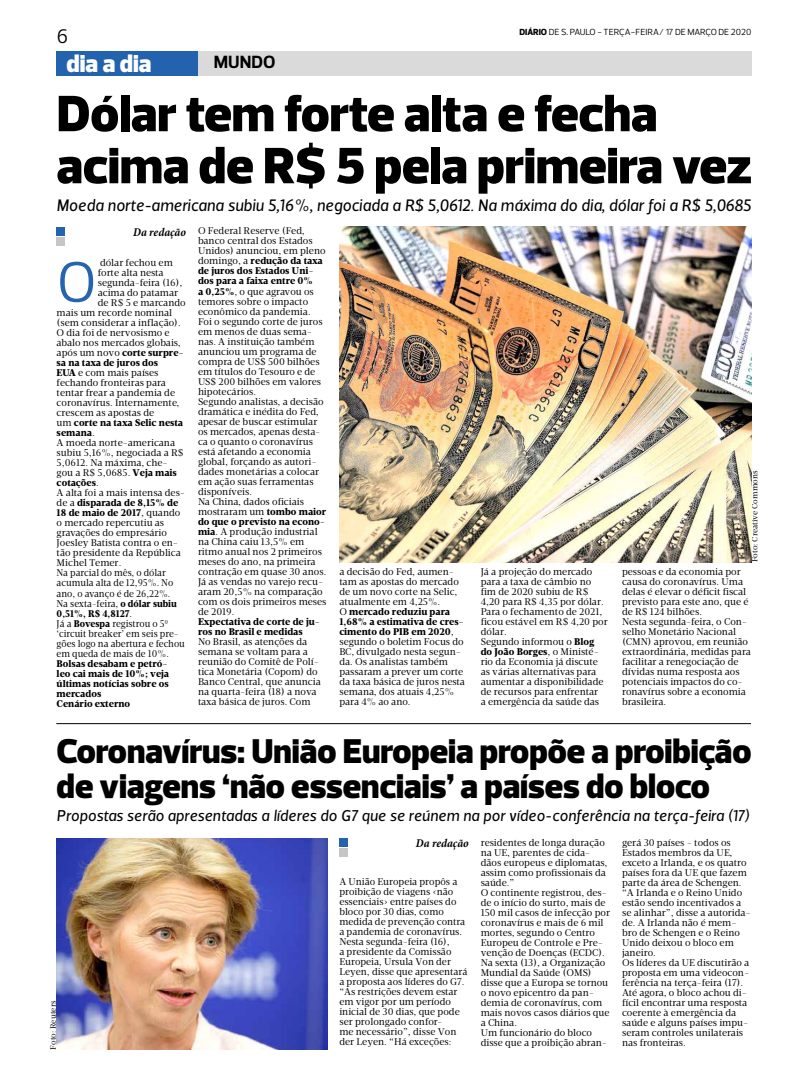
<style>
.page{position:relative;width:794px;height:1078px;background:#fff}
.page>*{position:absolute;margin:0;border:0;box-sizing:border-box;transform-origin:0 0}
.t1{font:58px "Prelo";color:#2565ae}
.t2{font:900 52px/52px "Prelo";color:#000}
.t3{font:900 35px/35px "Prelo";color:#000}
.t4{font:900 25px "Prelo";color:#fff}
.t5{font:20px "Prelo";color:#000}
.t6{font:700 18px "Prelo";color:#000}
.t7{font:italic 17px "Velino Sans";color:#000}
.t8{font:italic 16px "Velino Sans";color:#000}
.t9{font:italic 700 condensed 12px "Minion Pro";letter-spacing:-.005em;color:#000}
.t10{font:10px/10px "Velino Text";color:#000}
.t11{font:10px/10px "Velino Text";color:#000;scale:.96 1}
.t12{font:900 10px/10px "Velino Text";color:#000}
.t13{font:10px "Velino Text";color:#000;scale:.92 1}
.t14{font:900 10px "Velino Text";color:#000;scale:.92 1}
.t15{font:9px "Prelo";letter-spacing:-.01em;color:#000}
.t16{font:8px "Velino Text";color:#000}
.s1{font-weight:800}
.s2{font-weight:400}
.s3{font-weight:900}
</style>
<div class="page">
<div style="left:148px;top:51px;width:603px;height:24px;background:#dadada"></div>
<div style="left:57px;top:51px;width:141px;height:24px;background:#2363ad"></div>
<div style="left:57px;top:237px;width:8px;height:8px;background:#c6c6c6"></div>
<div style="left:57px;top:227px;width:8px;height:8px;background:#2464ae"></div>
<div style="left:339px;top:848px;width:9px;height:8px;background:#c6c6c6"></div>
<div style="left:339px;top:838px;width:9px;height:8px;background:#2464ae"></div>
<hr style="left:56px;top:723px;width:695px;height:1px;background:#000">
<img style="left:57px;top:838px;width:271px;height:211px">
<img style="left:339px;top:227px;width:412px;height:335px">
<h3 class="t5" style="left:57px;top:24px;width:13px">6</h3>
<p class="t15" style="left:519px;top:27px;width:233px"><span class="s1">DIÁRIO</span> DE S. PAULO - TERÇA-FEIRA/ 17 DE MARÇO DE 2020</p>
<h3 class="t4" style="left:67px;top:48px;width:86px">dia a dia</h3>
<h3 class="t6" style="left:214px;top:51px;width:63px">MUNDO</h3>
<h2 class="t2" style="left:57px;top:88px;width:696px">Dólar tem forte alta e fecha acima de R$ 5 pela primeira vez</h2>
<h3 class="t7" style="left:57px;top:194px;width:696px">Moeda norte-americana subiu 5,16%, negociada a R$ 5,0612. Na máxima do dia, dólar foi a R$ 5,0685</h3>
<p class="t9" style="left:133px;top:223px;width:54px">Da redação</p>
<h1 class="t1" style="left:57px;top:246px;width:42px">O</h1>
<p class="t10" style="left:100px;top:258px;width:74px">dólar fechou em</p>
<p class="t10" style="left:98px;top:268px;width:67px">forte alta nesta</p>
<p class="t10" style="left:98px;top:278px;width:86px">segunda-feira (16),</p>
<p class="t10" style="left:98px;top:288px;width:82px">acima do patamar</p>
<p class="t10" style="left:98px;top:298px;width:89px">de R$ 5 e marcando</p>
<p class="t10" style="left:57px;top:308px;width:117px">mais um recorde nominal</p>
<p class="t10" style="left:57px;top:318px;width:126px">(sem considerar a inflação).</p>
<p class="t10" style="left:57px;top:328px;width:115px">O dia foi de nervosismo e</p>
<p class="t10" style="left:57px;top:338px;width:126px">abalo nos mercados globais,</p>
<p class="t12" style="left:57px;top:348px;width:129px"><span class="s2">após um novo</span> corte surpre-</p>
<p class="t12" style="left:57px;top:358px;width:103px">sa na taxa de juros dos</p>
<p class="t10" style="left:57px;top:368px;width:103px"><span class="s3">EUA</span> e com mais países</p>
<p class="t10" style="left:57px;top:378px;width:111px">fechando fronteiras para</p>
<p class="t10" style="left:57px;top:388px;width:120px">tentar frear a pandemia de</p>
<p class="t10" style="left:57px;top:398px;width:124px">coronavírus. Internamente,</p>
<p class="t10" style="left:57px;top:408px;width:99px">crescem as apostas de</p>
<p class="t12" style="left:57px;top:418px;width:128px"><span class="s2">um</span> corte na taxa Selic nesta</p>
<p class="t12" style="left:57px;top:428px;width:40px">semana<span class="s2">.</span></p>
<p class="t10" style="left:57px;top:438px;width:120px">A moeda norte-americana</p>
<p class="t10" style="left:57px;top:448px;width:128px">subiu 5,16%, negociada a R$</p>
<p class="t10" style="left:57px;top:458px;width:113px">5,0612. Na máxima, che-</p>
<p class="t10" style="left:57px;top:468px;width:122px">gou a R$ 5,0685. <span class="s3">Veja mais</span></p>
<p class="t12" style="left:57px;top:478px;width:44px">cotações<span class="s2">.</span></p>
<p class="t10" style="left:57px;top:488px;width:130px">A alta foi a mais intensa des-</p>
<p class="t12" style="left:57px;top:498px;width:123px"><span class="s2">de a</span> disparada de 8,15% de</p>
<p class="t12" style="left:57px;top:508px;width:125px">18 de maio de 2017<span class="s2">, quando</span></p>
<p class="t10" style="left:57px;top:518px;width:109px">o mercado repercutiu as</p>
<p class="t10" style="left:57px;top:528px;width:112px">gravações do empresário</p>
<p class="t10" style="left:57px;top:538px;width:123px">Joesley Batista contra o en-</p>
<p class="t10" style="left:57px;top:548px;width:126px">tão presidente da República</p>
<p class="t10" style="left:57px;top:558px;width:66px">Michel Temer.</p>
<p class="t13" style="left:57px;top:567px;width:120px">Na parcial do mês, o dólar</p>
<p class="t13" style="left:57px;top:577px;width:128px">acumula alta de 12,95%. No</p>
<p class="t13" style="left:57px;top:587px;width:125px">ano, o avanço é de 26,22%.</p>
<p class="t13" style="left:57px;top:597px;width:132px">Na sexta-feira, <span class="s3">o dólar subiu</span></p>
<p class="t14" style="left:57px;top:606px;width:83px">0,51%, R$ 4,8127<span class="s2">.</span></p>
<p class="t13" style="left:57px;top:617px;width:122px">Já a <span class="s3">Bovespa</span> registrou o 5º</p>
<p class="t13" style="left:57px;top:627px;width:134px">‘circuit breaker’ em seis pre-</p>
<p class="t13" style="left:57px;top:637px;width:141px">gões logo na abertura e fechou</p>
<p class="t13" style="left:57px;top:647px;width:123px">em queda de mais de 10%.</p>
<p class="t12" style="left:57px;top:658px;width:114px">Bolsas desabam e petró&shy;leo cai mais de 10%; veja últimas notícias sobre os mercados<br>Cenário externo</p>
<p class="t10" style="left:198px;top:226px;width:130px">O Federal Reserve (Fed, banco central dos Estados<br>Unidos) anunciou, em pleno domingo, a <span class="s3">redução da taxa de juros dos Estados Uni&shy;dos para a faixa entre 0%<br>a 0,25%</span>, o que agravou os temores sobre o impacto econômico da pandemia.<br>Foi o segundo corte de juros em menos de duas sema&shy;nas. A instituição também anunciou um programa de compra de US$ 500 bilhões em títulos do Tesouro e de<br>US$ 200 bilhões em valores hipotecários.<br>Segundo analistas, a decisão dramática e inédita do Fed, apesar de buscar estimular os mercados, apenas desta&shy;ca o quanto o coronavírus está afetando a economia global, forçando as autori&shy;dades monetárias a colocar em ação suas ferramentas disponíveis.<br>Na China, dados oficiais mostraram um <span class="s3">tombo maior do que o previsto na econo&shy;mia</span>. A produção industrial na China caiu 13,5% em ritmo anual nos 2 primeiros meses do ano, na primeira contração em quase 30 anos.<br>Já as vendas no varejo recu&shy;aram 20,5% na comparação com os dois primeiros meses de 2019.</p>
<p class="t12" style="left:198px;top:616px;width:124px">Expectativa de corte de ju&shy;ros no Brasil e medidas</p>
<p class="t10" style="left:198px;top:636px;width:124px">No Brasil, as atenções da semana se voltam para a reunião do Comitê de Polí&shy;tica Monetária (Copom) do<br>Banco Central, que anuncia na quarta-feira (18) a nova taxa básica de juros. Com</p>
<p class="t16" style="left:750px;top:562px;width:93px;rotate:-90deg">Foto: Creative Commons</p>
<p class="t10" style="left:339px;top:566px;width:127px">a decisão do Fed, aumen&shy;tam as apostas do mercado de um novo corte na Selic, atualmente em 4,25%.<br>O <span class="s3">mercado reduziu para<br>1,68% a estimativa de cres&shy;cimento do PIB em 2020</span>, segundo o boletim Focus do<br>BC, divulgado nesta segun&shy;da. Os analistas também passaram a prever um corte da taxa básica de juros nesta semana, dos atuais 4,25% para 4% ao ano.</p>
<p class="t10" style="left:481px;top:566px;width:128px">Já a projeção do mercado para a taxa de câmbio no fim de 2020 subiu de R$<br>4,20 para R$ 4,35 por dólar.<br>Para o fechamento de 2021, ficou estável em R$ 4,20 por dólar.<br>Segundo informou o <span class="s3">Blog do João Borges</span>, o Ministé&shy;rio da Economia já discute as várias alternativas para aumentar a disponibilidade de recursos para enfrentar<br>a emergência da saúde das</p>
<p class="t10" style="left:622px;top:566px;width:130px">pessoas e da economia por causa do coronavírus. Uma delas é elevar o déficit fiscal previsto para este ano, que é de R$ 124 bilhões.<br>Nesta segunda-feira, o Con&shy;selho Monetário Nacional (CMN) aprovou, em reunião extraordinária, medidas para facilitar a renegociação de dívidas numa resposta aos potenciais impactos do co&shy;ronavírus sobre a economia brasileira.</p>
<h3 class="t3" style="left:57px;top:733px;width:696px">Coronavírus: União Europeia propõe a proibição de viagens ‘não essenciais’ a países do bloco</h3>
<p class="t9" style="left:416px;top:834px;width:54px">Da redação</p>
<p class="t11" style="left:339px;top:876px;width:135px">A União Europeia propôs a proibição de viagens ‹não essenciais› entre países do bloco por 30 dias, como medida de prevenção contra a pandemia de coronavírus.<br>Nesta segunda-feira (16),<br>a presidente da Comissão<br>Europeia, Ursula Von der<br>Leyen, disse que apresentará a proposta aos líderes do G7. “As restrições devem estar em vigor por um período inicial de 30 dias, que pode ser prolongado confor-<br>me necessário”, disse Von der Leyen. “Há exceções:</p>
<h3 class="t8" style="left:57px;top:805px;width:694px">Propostas serão apresentadas a líderes do G7 que se reúnem na por vídeo-conferência na terça-feira (17)</h3>
<p class="t10" style="left:481px;top:837px;width:131px">residentes de longa duração na UE, parentes de cida&shy;dãos europeus e diplomatas, assim como profissionais da saúde.”<br>O continente registrou, des&shy;de o início do surto, mais de<br>150 mil casos de infecção por coronavírus e mais de 6 mil mortes, segundo o Centro<br>Europeu de Controle e Pre&shy;venção de Doenças (ECDC).<br>Na sexta (13), a Organização<br>Mundial da Saúde (OMS) disse que a Europa se tornou o novo epicentro da pan&shy;demia de coronavírus, com mais novos casos diários que a China.<br>Um funcionário do bloco disse que a proibição abran-</p>
<p class="t10" style="left:622px;top:837px;width:130px">gerá 30 países - todos os<br>Estados membros da UE, exceto a Irlanda, e os quatro países fora da UE que fazem parte da área de Schengen. “A Irlanda e o Reino Unido estão sendo incentivados a se alinhar”, disse a autorida&shy;de. A Irlanda não é mem&shy;bro de Schengen e o Reino<br>Unido deixou o bloco em janeiro.<br>Os líderes da UE discutirão a proposta em uma videocon&shy;ferência na terça-feira (17).<br>Até agora, o bloco achou di&shy;fícil encontrar uma resposta coerente à emergência da saúde e alguns países impu&shy;seram controles unilaterais nas fronteiras.</p>
<p class="t16" style="left:48px;top:1049px;width:50px;rotate:-90deg">Foto: Reuters</p>
</div>
